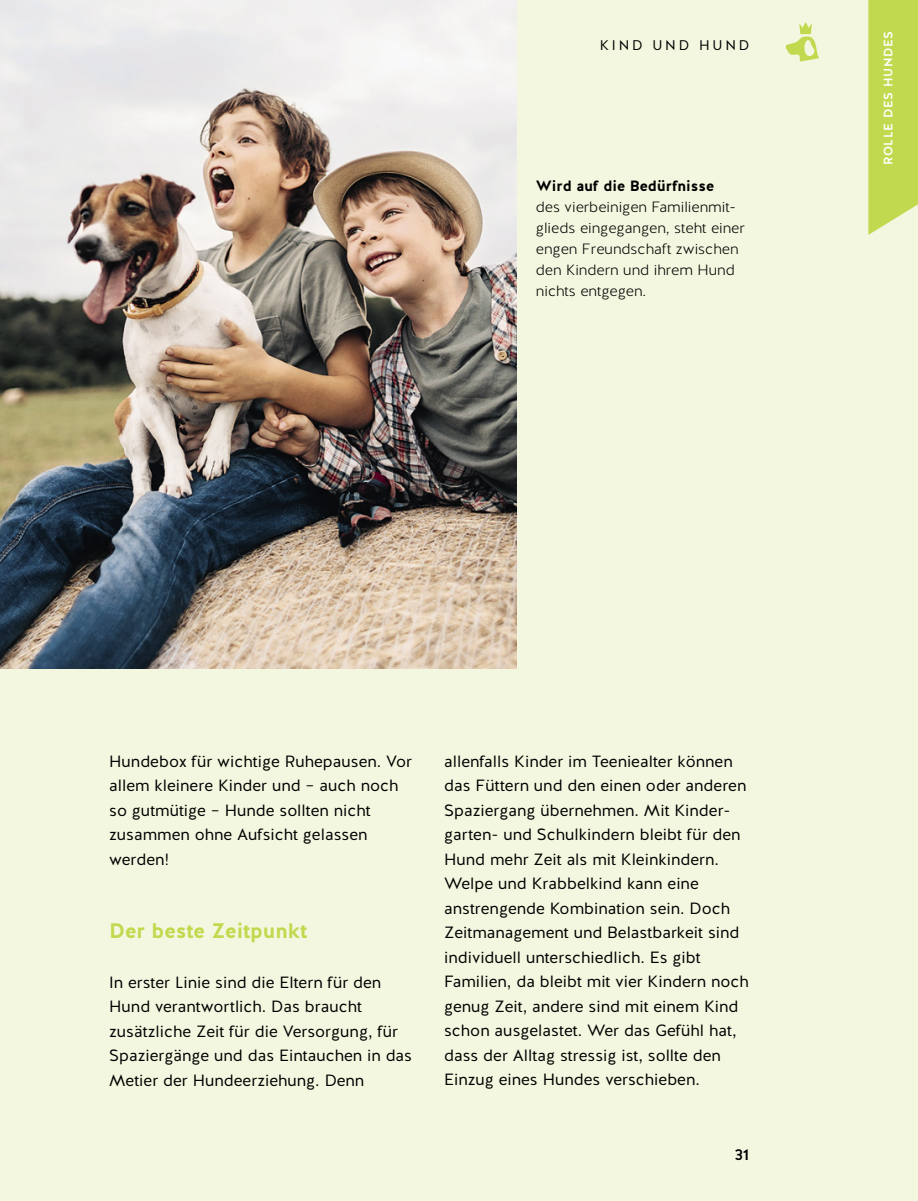
<style>
.page{position:relative;width:918px;height:1201px;background:#fff}
.page>*{position:absolute;margin:0;border:0;box-sizing:border-box;transform-origin:0 0}
.t1{font:700 21px "Halis GR";color:#c1d94f}
.t2{font:16.28px/24.5px "Halis GR";color:#000}
.t3{font:500 15.75px "Halis GR";color:#000}
.t4{font:300 14.88px/21px "Halis GR";color:#000}
.t5{font:700 14.88px "Halis GR";color:#000}
.t6{font:14px "Halis GR";color:#000}
.t7{font:500 12.25px "Halis GR";letter-spacing:.05em;color:#fff}
</style>
<div class="page">
<div style="left:0;top:0;width:918px;height:1200px;background:#f4f7df"></div>
<img style="left:0;top:0;width:516px;height:669px">
<svg style="left:785px;top:22px;width:34px;height:40px"></svg>
<svg style="left:868px;top:0;width:50px;height:235px;background:#c5db5a"></svg>
<p class="t6" style="left:600px;top:40px;width:151px">KIND UND HUND</p>
<p class="t7" style="left:881px;top:165px;width:136px;rotate:-90deg">ROLLE DES HUNDES</p>
<p class="t5" style="left:536px;top:179px;width:180px">Wird auf die Bedürfnisse</p>
<p class="t4" style="left:536px;top:197px;width:210px">des vierbeinigen Familienmit&shy;glieds eingegangen, steht einer engen Freundschaft zwischen den Kindern und ihrem Hund nichts entgegen.</p>
<p class="t2" style="left:109px;top:750px;width:304px">Hundebox für wichtige Ruhepausen. Vor allem kleinere Kinder und – auch noch so gutmütige – Hunde sollten nicht zusammen ohne Aufsicht gelassen werden!</p>
<p class="t1" style="left:109px;top:922px;width:200px">Der beste Zeitpunkt</p>
<p class="t2" style="left:109px;top:971px;width:304px">In erster Linie sind die Eltern für den Hund verantwortlich. Das braucht zusätzliche Zeit für die Versorgung, für Spaziergänge und das Eintauchen in das Metier der Hundeerziehung. Denn</p>
<p class="t2" style="left:444px;top:750px;width:306px">allenfalls Kinder im Teeniealter können das Füttern und den einen oder anderen Spaziergang übernehmen. Mit Kinder&shy;garten- und Schulkindern bleibt für den Hund mehr Zeit als mit Kleinkindern.<br>Welpe und Krabbelkind kann eine anstrengende Kombination sein. Doch Zeitmanagement und Belastbarkeit sind individuell unterschiedlich. Es gibt Familien, da bleibt mit vier Kindern noch genug Zeit, andere sind mit einem Kind schon ausgelastet. Wer das Gefühl hat, dass der Alltag stressig ist, sollte den Einzug eines Hundes verschieben.</p>
<p class="t3" style="left:735px;top:1145px;width:16px">31</p>
</div>
